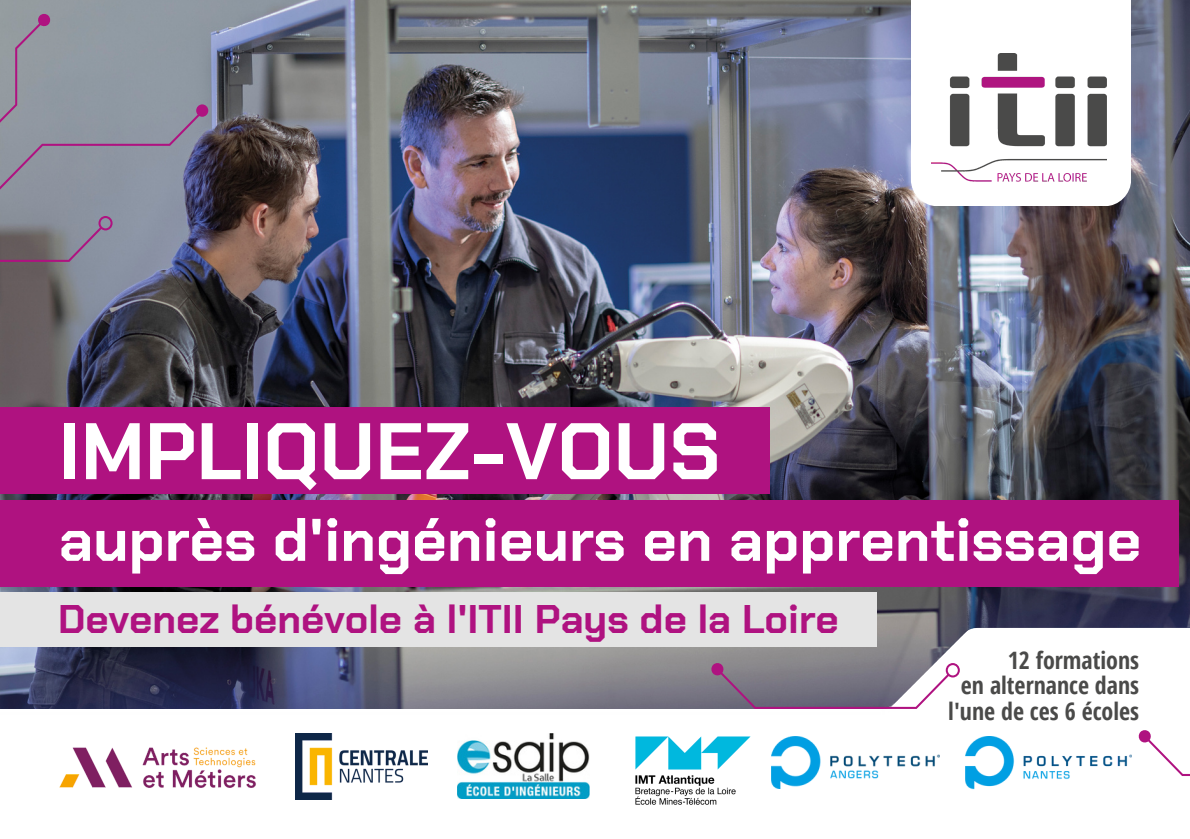
<style>
.page{position:relative;width:1190px;height:839px;background:#fff}
.page>*{position:absolute;margin:0;border:0;box-sizing:border-box;transform-origin:0 0}
.t1{font:700 80px "Chakra Petch";color:#fff}
.t2{font:700 60px "Chakra Petch";color:#fff}
.t3{font:700 40px "Chakra Petch";color:#af1280}
.t4{font:700 24px "Open Sans Condensed";color:#4a4a49}
</style>
<div class="page">
<img style="left:0;top:0;width:1190px;height:592px">
<div style="left:0;top:500px;width:1179px;height:86px;background:#af1280"></div>
<svg style="left:911px;top:0;width:220px;height:206px"></svg>
<img style="left:931px;top:54px;width:175px;height:129px">
<img style="left:0;top:646px;width:781px;height:154px">
<div style="left:0;top:407px;width:770px;height:86px;background:#af1280"></div>
<div style="left:0;top:592px;width:877px;height:54px;background:#e4e4e4"></div>
<img style="left:295px;top:733px;width:132px;height:66px">
<img style="left:458px;top:733px;width:132px;height:65px">
<img style="left:620px;top:720px;width:142px;height:85px">
<img style="left:59px;top:734px;width:204px;height:66px">
<svg style="left:0;top:14px;width:208px;height:259px;background:#8a8e9c"></svg>
<svg style="left:704px;top:586px;width:486px;height:201px"></svg>
<p class="t1" style="left:59px;top:400px;width:663px">IMPLIQUEZ-VOUS</p>
<p class="t2" style="left:59px;top:501px;width:1084px">auprès d'ingénieurs en apprentissage</p>
<p class="t3" style="left:58px;top:593px;width:782px">Devenez bénévole à l'ITII Pays de la Loire</p>
<p class="t4" style="left:1008px;top:643px;width:133px">12 formations</p>
<p class="t4" style="left:961px;top:668px;width:180px">en alternance dans</p>
<p class="t4" style="left:948px;top:694px;width:192px">l'une de ces 6 écoles</p>
</div>
